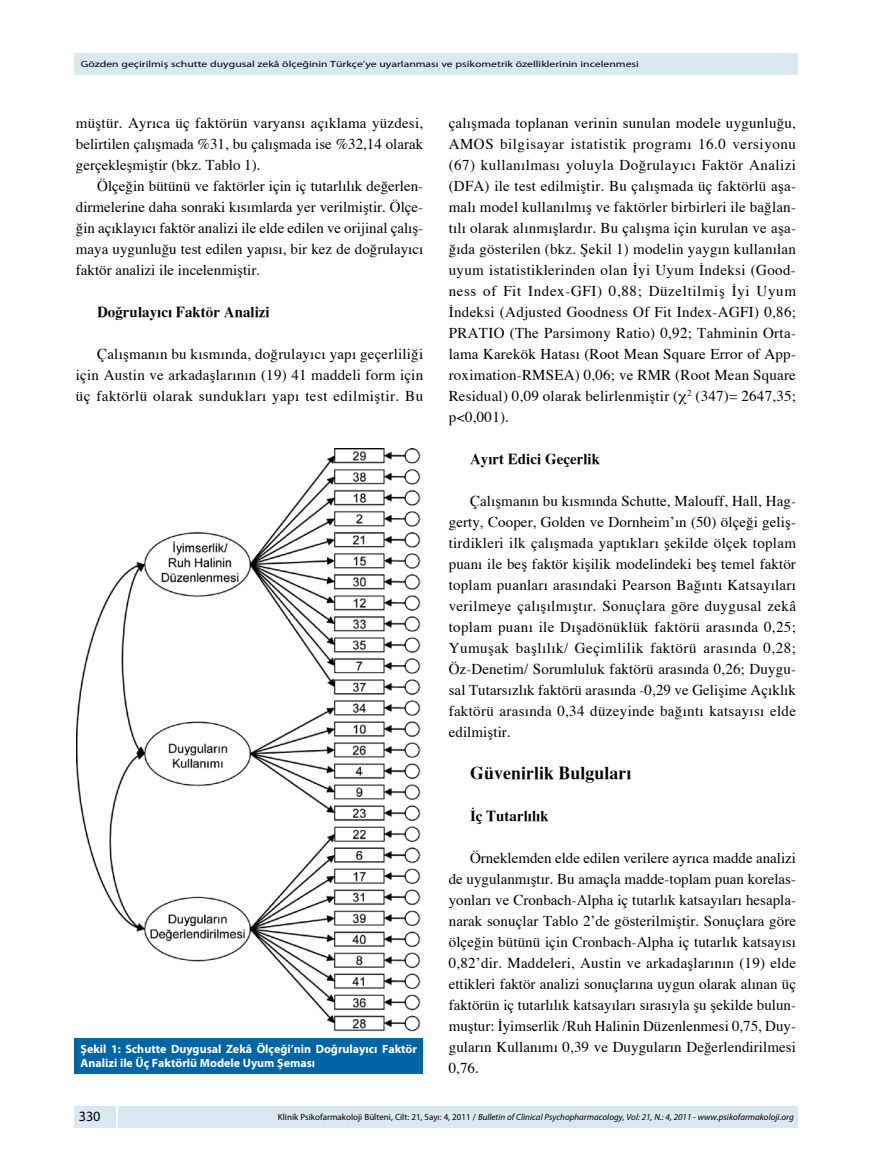
<style>
.page{position:relative;width:872px;height:1170px;background:#fff}
.page>*{position:absolute;margin:0;border:0;box-sizing:border-box;transform-origin:0 0}
.t1{font:700 18px "Times";color:#000}
.t2{font:15px/21px "Times";letter-spacing:.005em;color:#000;text-align:justify}
.t3{font:700 15px "Times";color:#000}
.t4{font:14.25px "Myriad Pro";color:#000}
.t5{font:700 12px/13.5px "Myriad Pro";color:#fff}
.t6{font:italic 9px "Myriad Pro";color:#000}
.t7{font:9px "Myriad Pro";color:#000;scale:1.3 1}
.s1{font-style:normal}
</style>
<div class="page">
<div style="left:74px;top:1106px;width:723px;height:21px;background:#d9e8f1"></div>
<hr style="left:116px;top:1106px;width:2px;height:21px;background:#fff">
<div style="left:74px;top:53px;width:723px;height:21px;background:#d9e8f1"></div>
<img style="left:77px;top:448px;width:343px;height:583px">
<div style="left:74px;top:1037px;width:349px;height:36px;background:#0065a4"></div>
<p class="t7" style="left:81px;top:59px;width:431px">Gözden geçirilmiş schutte duygusal zekâ ölçeğinin Türkçe’ye uyarlanması ve psikometrik özelliklerinin incelenmesi</p>
<p class="t2" style="left:76px;top:113px;width:349px">müştür. Ayrıca üç faktörün varyansı açıklama yüzdesi, belirtilen çalışmada %31, bu çalışmada ise %32,14 olarak gerçekleşmiştir (bkz. Tablo 1).</p>
<p class="t2" style="left:76px;top:176px;width:349px;text-indent:21px">Ölçeğin bütünü ve faktörler için iç tutarlılık değerlen&shy;dirmelerine daha sonraki kısımlarda yer verilmiştir. Ölçe&shy;ğin açıklayıcı faktör analizi ile elde edilen ve orijinal çalış&shy;maya uygunluğu test edilen yapısı, bir kez de doğrulayıcı faktör analizi ile incelenmiştir.</p>
<p class="t3" style="left:97px;top:302px;width:174px">Doğrulayıcı Faktör Analizi</p>
<p class="t2" style="left:76px;top:344px;width:349px;text-indent:21px">Çalışmanın bu kısmında, doğrulayıcı yapı geçerliliği için Austin ve arkadaşlarının (19) 41 maddeli form için üç faktörlü olarak sundukları yapı test edilmiştir. Bu</p>
<p class="t5" style="left:81px;top:1042px;width:338px">Şekil 1: Schutte Duygusal Zekâ Ölçeği’nin Doğrulayıcı Faktör<br>Analizi ile Üç Faktörlü Modele Uyum Şeması</p>
<p class="t2" style="left:449px;top:113px;width:349px">çalışmada toplanan verinin sunulan modele uygunluğu, AMOS bilgisayar istatistik programı 16.0 versiyonu (67) kullanılması yoluyla Doğrulayıcı Faktör Analizi (DFA) ile test edilmiştir. Bu çalışmada üç faktörlü aşa&shy;malı model kullanılmış ve faktörler birbirleri ile bağlan&shy;tılı olarak alınmışlardır. Bu çalışma için kurulan ve aşa&shy;ğıda gösterilen (bkz. Şekil 1) modelin yaygın kullanılan uyum istatistiklerinden olan İyi Uyum İndeksi (Good&shy;ness of Fit Index-GFI) 0,88; Düzeltilmiş İyi Uyum İndeksi (Adjusted Goodness Of Fit Index-AGFI) 0,86; PRATIO (The Parsimony Ratio) 0,92; Tahminin Orta&shy;lama Karekök Hatası (Root Mean Square Error of App&shy;roximation-RMSEA) 0,06; ve RMR (Root Mean Square Residual) 0,09 olarak belirlenmiştir ( <sup>2</sup> (347)= 2647,35; p&lt;0,001).</p>
<p class="t3" style="left:470px;top:449px;width:131px">Ayırt Edici Geçerlik</p>
<p class="t2" style="left:449px;top:491px;width:349px;text-indent:21px">Çalışmanın bu kısmında Schutte, Malouff, Hall, Hag&shy;gerty, Cooper, Golden ve Dornheim’ın (50) ölçeği geliş&shy;tirdikleri ilk çalışmada yaptıkları şekilde ölçek toplam puanı ile beş faktör kişilik modelindeki beş temel faktör toplam puanları arasındaki Pearson Bağıntı Katsayıları verilmeye çalışılmıştır. Sonuçlara göre duygusal zekâ toplam puanı ile Dışadönüklük faktörü arasında 0,25; Yumuşak başlılık/ Geçimlilik faktörü arasında 0,28; Öz-Denetim/ Sorumluluk faktörü arasında 0,26; Duygu&shy;sal Tutarsızlık faktörü arasında -0,29 ve Gelişime Açıklık faktörü arasında 0,34 düzeyinde bağıntı katsayısı elde edilmiştir.</p>
<p class="t1" style="left:470px;top:761px;width:163px">Güvenirlik Bulguları</p>
<p class="t3" style="left:470px;top:806px;width:80px">İç Tutarlılık</p>
<p class="t2" style="left:449px;top:848px;width:349px;text-indent:21px">Örneklemden elde edilen verilere ayrıca madde analizi de uygulanmıştır. Bu amaçla madde-toplam puan korelas&shy;yonları ve Cronbach-Alpha iç tutarlık katsayıları hesapla&shy;narak sonuçlar Tablo 2’de gösterilmiştir. Sonuçlara göre ölçeğin bütünü için Cronbach-Alpha iç tutarlık katsayısı 0,82’dir. Maddeleri, Austin ve arkadaşlarının (19) elde ettikleri faktör analizi sonuçlarına uygun olarak alınan üç faktörün iç tutarlılık katsayıları sırasıyla şu şekilde bulun&shy;muştur: İyimserlik /Ruh Halinin Düzenlenmesi 0,75, Duy&shy;guların Kullanımı 0,39 ve Duyguların Değerlendirilmesi 0,76.</p>
<p class="t4" style="left:79px;top:1107px;width:23px">330</p>
<p class="t6" style="left:278px;top:1111px;width:517px"><span class="s1">Klinik Psikofarmakoloji Bülteni, Cilt: 21, Sayı: 4, 2011 /</span> Bulletin of Clinical Psychopharmacology, Vol: 21, N.: 4, 2011 - www.psikofarmakoloji.org</p>
</div>
